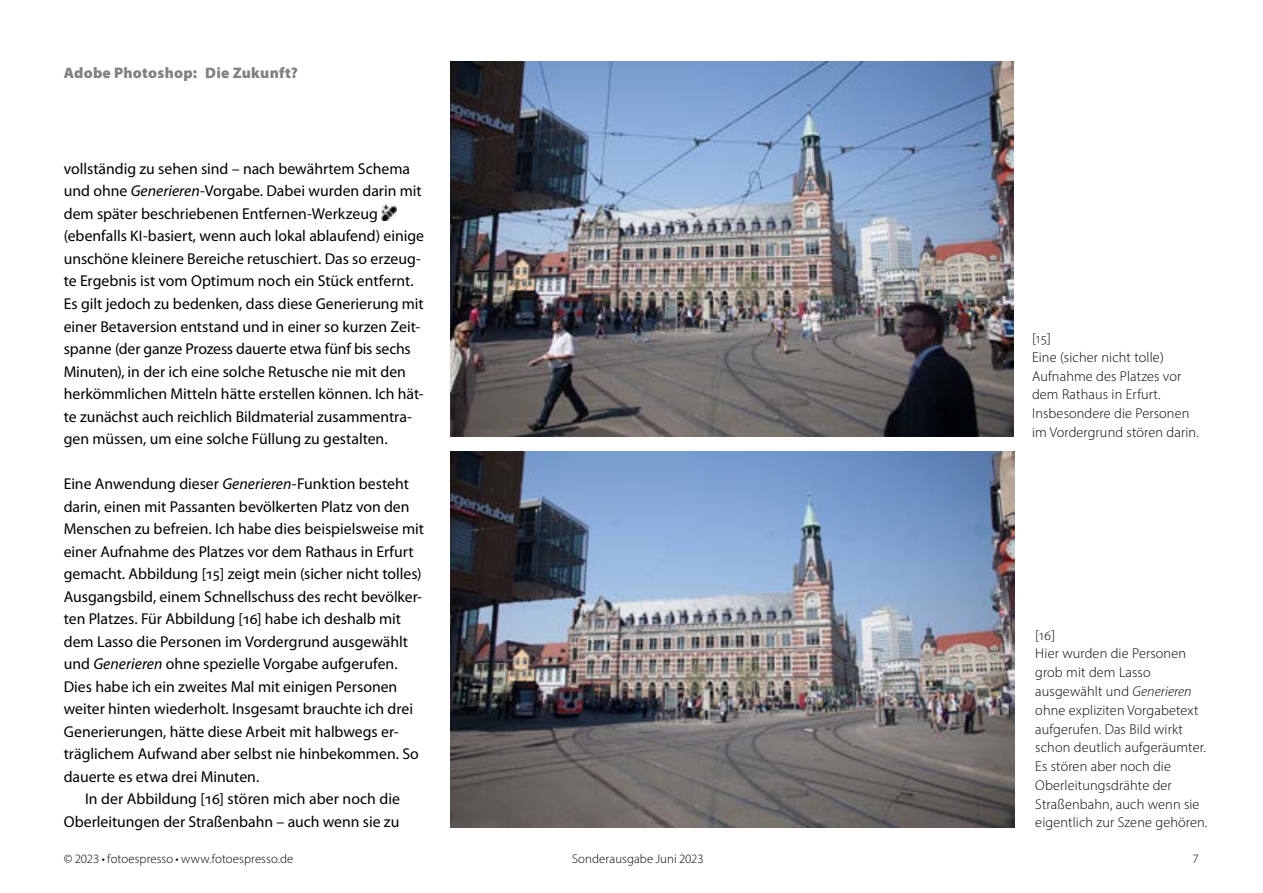
<style>
.page{position:relative;width:1263px;height:893px;background:#fff}
.page>*{position:absolute;margin:0;border:0;box-sizing:border-box;transform-origin:0 0}
.t1{font:15.75px/22.5px "Myriad Pro";color:#000}
.t2{font:900 15.3px "Myriad Pro";letter-spacing:.015em;color:#818181}
.t3{font:300 14.25px/18.8px "Myriad Pro";letter-spacing:.01em;color:#000}
.t4{font:300 12.75px "Myriad Pro";letter-spacing:.01em;color:#000}
.s1{font-style:italic}
.s2{font-size:15.3px}
</style>
<div class="page">
<img style="left:381px;top:204px;width:15px;height:16px">
<img style="left:451px;top:62px;width:562px;height:375px">
<img style="left:451px;top:451px;width:563px;height:376px">
<p class="t2" style="left:64px;top:62px;width:236px">Adobe Photoshop: Die Zukunft?</p>
<p class="t1" style="left:64px;top:158px;width:362px">vollständig zu sehen sind – nach bewährtem Schema und ohne <span class="s1">Generieren</span>-Vorgabe. Dabei wurden darin mit dem später beschriebenen Entfernen-Werkzeug (ebenfalls <span class="s2">KI</span>-basiert, wenn auch lokal ablaufend) einige unschöne kleinere Bereiche retuschiert. Das so erzeug&shy;te Ergebnis ist vom Optimum noch ein Stück entfernt.<br>Es gilt jedoch zu bedenken, dass diese Generierung mit einer Betaversion entstand und in einer so kurzen Zeit&shy;spanne (der ganze Prozess dauerte etwa fünf bis sechs Minuten), in der ich eine solche Retusche nie mit den herkömmlichen Mitteln hätte erstellen können. Ich hät&shy;te zunächst auch reichlich Bildmaterial zusammentra&shy;gen müssen, um eine solche Füllung zu gestalten.</p>
<p class="t1" style="left:64px;top:473px;width:347px">Eine Anwendung dieser <span class="s1">Generieren</span>-Funktion besteht</p>
<p class="t1" style="left:64px;top:495px;width:347px">darin, einen mit Passanten bevölkerten Platz von den</p>
<p class="t1" style="left:64px;top:518px;width:362px">Menschen zu befreien. Ich habe dies beispielsweise mit</p>
<p class="t1" style="left:64px;top:540px;width:351px">einer Aufnahme des Platzes vor dem Rathaus in Erfurt</p>
<p class="t1" style="left:64px;top:563px;width:359px">gemacht. Abbildung [15] zeigt mein (sicher nicht tolles)</p>
<p class="t1" style="left:64px;top:585px;width:360px">Ausgangsbild, einem Schnellschuss des recht bevölker-</p>
<p class="t1" style="left:64px;top:608px;width:339px">ten Platzes. Für Abbildung [16] habe ich deshalb mit</p>
<p class="t1" style="left:64px;top:630px;width:346px">dem Lasso die Personen im Vordergrund ausgewählt</p>
<p class="t1" style="left:64px;top:653px;width:335px">und <span class="s1">Generieren</span> ohne spezielle Vorgabe aufgerufen.</p>
<p class="t1" style="left:64px;top:675px;width:335px">Dies habe ich ein zweites Mal mit einigen Personen</p>
<p class="t1" style="left:64px;top:698px;width:351px">weiter hinten wiederholt. Insgesamt brauchte ich drei</p>
<p class="t1" style="left:64px;top:720px;width:336px">Generierungen, hätte diese Arbeit mit halbwegs er-</p>
<p class="t1" style="left:64px;top:743px;width:356px">träglichem Aufwand aber selbst nie hinbekommen. So</p>
<p class="t1" style="left:64px;top:765px;width:197px">dauerte es etwa drei Minuten.</p>
<p class="t1" style="left:85px;top:788px;width:316px">In der Abbildung [16] stören mich aber noch die</p>
<p class="t1" style="left:64px;top:810px;width:337px">Oberleitungen der Straßenbahn – auch wenn sie zu</p>
<p class="t3" style="left:1032px;top:329px;width:168px">[15]<br>Eine (sicher nicht tolle)<br>Aufnahme des Platzes vor dem Rathaus in Erfurt.<br>Insbesondere die Personen im Vordergrund stören darin.</p>
<p class="t3" style="left:1035px;top:625px;width:174px">[16]<br>Hier wurden die Personen grob mit dem Lasso ausgewählt und <span class="s1">Generieren </span>ohne expliziten Vorgabetext aufgerufen. Das Bild wirkt schon deutlich aufgeräumter.<br>Es stören aber noch die<br>Oberleitungsdrähte der<br>Straßenbahn, auch wenn sie eigentlich zur Szene gehören.</p>
<p class="t4" style="left:64px;top:851px;width:231px">© 2023 • fotoespresso • www.fotoespresso.de</p>
<p class="t4" style="left:572px;top:851px;width:133px">Sonderausgabe Juni 2023</p>
<p class="t4" style="left:1192px;top:851px;width:8px">7</p>
</div>
